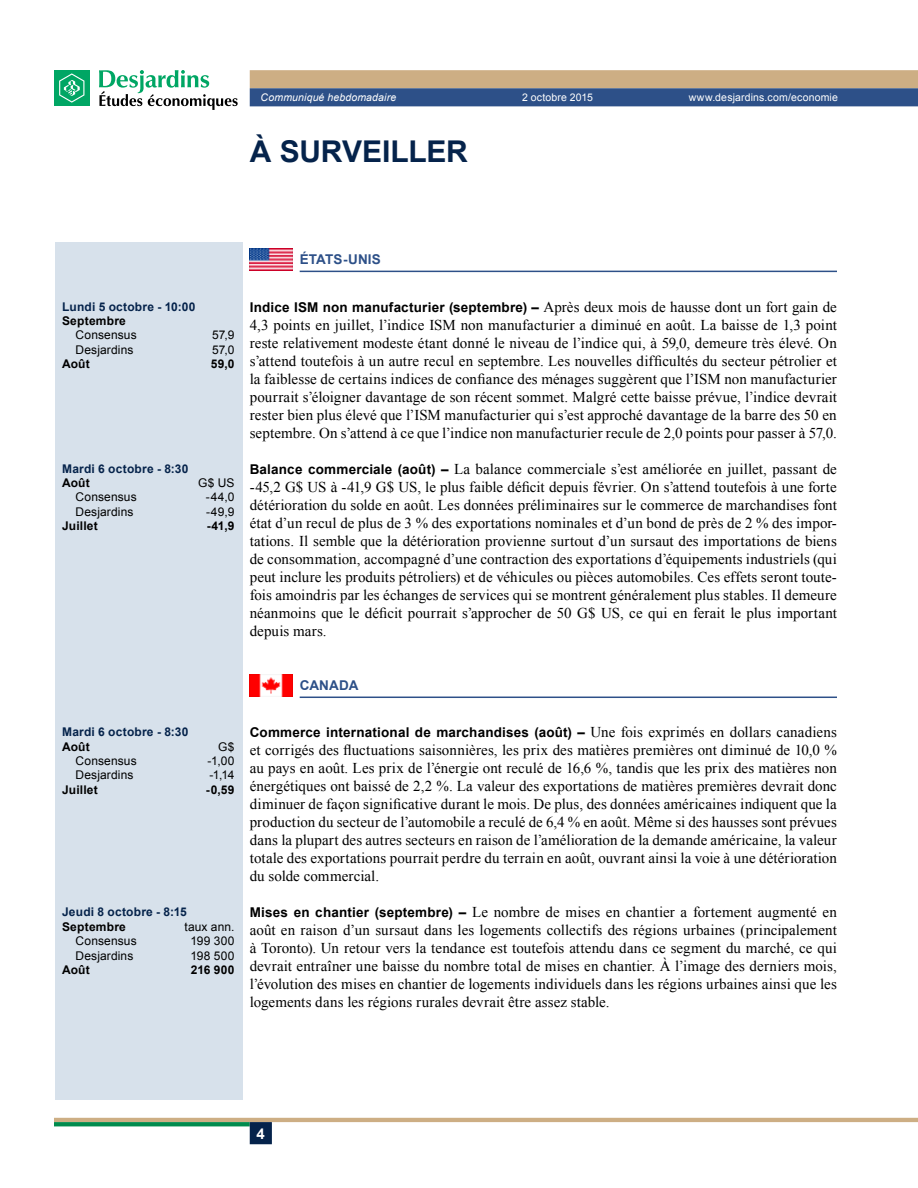
<style>
.page{position:relative;width:918px;height:1188px;background:#fff}
.page>*{position:absolute;margin:0;border:0;box-sizing:border-box;transform-origin:0 0}
.t1{font:700 30px "Arial";letter-spacing:-.005em;color:#05234b}
.t2{font:15px/18px "Times New Roman";letter-spacing:.005em;color:#000;text-align:justify}
.t3{font:700 15px "Arial";color:#fff}
.t4{font:700 13.5px "Arial";letter-spacing:.015em;color:#000}
.t5{font:700 13.5px "Arial";letter-spacing:.015em;color:#2d5088}
.t6{font:12px "Arial";letter-spacing:.01em;color:#000}
.t7{font:700 12px "Arial";letter-spacing:.02em;color:#05234b}
.t8{font:700 12px "Arial";letter-spacing:.02em;color:#000}
.t9{font:10.5px "Arial";letter-spacing:.015em;color:#fff}
.t10{font:italic 10.5px "Arial";letter-spacing:.015em;color:#fff}
.s1{font-family:"Times New Roman";font-weight:400;font-size:15px}
.s2{font-family:"Arial";font-weight:700;font-size:13.5px}
</style>
<div class="page">
<svg style="left:250px;top:70px;width:668px;height:36px;background:#7e8087"></svg>
<hr style="left:54px;top:1118px;width:864px;height:4px;background:#cdae84">
<svg style="left:54px;top:1122px;width:196px;height:4px"></svg>
<div style="left:250px;top:1122px;width:22px;height:22px;background:#05234b;border:2px solid #05234b"></div>
<div style="left:54px;top:70px;width:36px;height:36px;background:#00a664"></div>
<svg style="left:59px;top:73px;width:25px;height:30px"></svg>
<svg style="left:99px;top:70px;width:139px;height:40px"></svg>
<hr style="left:300px;top:271px;width:537px;height:1px;background:#2d5088">
<img style="left:250px;top:249px;width:43px;height:21px">
<hr style="left:300px;top:697px;width:537px;height:1px;background:#2d5088">
<img style="left:250px;top:675px;width:43px;height:21px">
<div style="left:55px;top:242px;width:187px;height:858px;background:#d7e1eb"></div>
<p class="t10" style="left:261px;top:91px;width:137px">Communiqué hebdomadaire</p>
<p class="t9" style="left:522px;top:91px;width:73px">2 octobre 2015</p>
<p class="t9" style="left:689px;top:91px;width:151px">www.desjardins.com/economie</p>
<h1 class="t1" style="left:250px;top:132px;width:220px">À surveiller</h1>
<p class="t7" style="left:62px;top:298px;width:135px">Lundi 5 octobre - 10:00</p>
<p class="t8" style="left:62px;top:313px;width:65px">Septembre</p>
<p class="t6" style="left:76px;top:327px;width:63px">Consensus</p>
<p class="t6" style="left:212px;top:327px;width:24px">57,9</p>
<p class="t6" style="left:76px;top:342px;width:59px">Desjardins</p>
<p class="t6" style="left:212px;top:342px;width:24px">57,0</p>
<p class="t8" style="left:62px;top:356px;width:29px">Août</p>
<p class="t8" style="left:211px;top:356px;width:25px">59,0</p>
<p class="t7" style="left:62px;top:460px;width:128px">Mardi 6 octobre - 8:30</p>
<p class="t8" style="left:62px;top:475px;width:29px">Août</p>
<p class="t6" style="left:198px;top:475px;width:38px">G$ US</p>
<p class="t6" style="left:76px;top:489px;width:63px">Consensus</p>
<p class="t6" style="left:206px;top:489px;width:30px">-44,0</p>
<p class="t6" style="left:76px;top:504px;width:59px">Desjardins</p>
<p class="t6" style="left:206px;top:504px;width:30px">-49,9</p>
<p class="t8" style="left:62px;top:518px;width:37px">Juillet</p>
<p class="t8" style="left:207px;top:518px;width:29px">-41,9</p>
<p class="t5" style="left:300px;top:250px;width:10px">État</p>
<p class="t5" style="left:334px;top:250px;width:49px">s-Unis</p>
<p class="t4" style="left:250px;top:298px;width:589px">Indice IS M non manufacturier (septembre) – <span class="s1">Après deux mois de hausse dont un fort gain de</span></p>
<p class="t2" style="left:250px;top:315px;width:589px">4,3 points en juillet, l’indice ISM non manufacturier a diminué en août. La baisse de 1,3 point reste relativement modeste étant donné le niveau de l’indice qui, à 59,0, demeure très élevé. On s’attend toutefois à un autre recul en septembre. Les nouvelles difficultés du secteur pétrolier et la faiblesse de certains indices de confiance des ménages suggèrent que l’ISM non manufacturier pourrait s’éloigner davantage de son récent sommet. Malgré cette baisse prévue, l’indice devrait rester bien plus élevé que l’ISM manufacturier qui s’est approché davantage de la barre des 50 en septembre. On s’attend à ce que l’indice non manufacturier recule de 2,0 points pour passer à 57,0.</p>
<p class="t2" style="left:250px;top:459px;width:589px"><span class="s2">Balance commerciale (août) –</span> La balance commerciale s’est améliorée en juillet, passant de -45,2 G$ US à -41,9 G$ US, le plus faible déficit depuis février. On s’attend toutefois à une forte détérioration du solde en août. Les données préliminaires sur le commerce de marchandises font état d’un recul de plus de 3 % des exportations nominales et d’un bond de près de 2 % des impor‑ tations. Il semble que la détérioration provienne surtout d’un sursaut des importations de biens de consommation, accompagné d’une contraction des exportations d’équipements industriels (qui peut inclure les produits pétroliers) et de véhicules ou pièces automobiles. Ces effets seront toute‑ fois amoindris par les échanges de services qui se montrent généralement plus stables. Il demeure néanmoins que le déficit pourrait s’approcher de 50 G$ US, ce qui en ferait le plus important depuis mars.</p>
<p class="t7" style="left:62px;top:724px;width:128px">Mardi 6 octobre - 8:30</p>
<p class="t8" style="left:62px;top:738px;width:29px">Août</p>
<p class="t6" style="left:218px;top:738px;width:18px">G$</p>
<p class="t6" style="left:76px;top:753px;width:63px">Consensus</p>
<p class="t6" style="left:208px;top:753px;width:28px">-1,00</p>
<p class="t6" style="left:76px;top:767px;width:59px">Desjardins</p>
<p class="t6" style="left:209px;top:767px;width:27px">-1,14</p>
<p class="t8" style="left:62px;top:782px;width:37px">Juillet</p>
<p class="t8" style="left:206px;top:782px;width:30px">-0,59</p>
<p class="t7" style="left:62px;top:904px;width:126px">Jeudi 8 octobre - 8:15</p>
<p class="t8" style="left:62px;top:919px;width:65px">Septembre</p>
<p class="t6" style="left:184px;top:919px;width:52px">taux ann.</p>
<p class="t6" style="left:76px;top:933px;width:63px">Consensus</p>
<p class="t6" style="left:190px;top:933px;width:46px">199 300</p>
<p class="t6" style="left:76px;top:948px;width:59px">Desjardins</p>
<p class="t6" style="left:190px;top:948px;width:46px">198 500</p>
<p class="t8" style="left:62px;top:962px;width:29px">Août</p>
<p class="t8" style="left:191px;top:962px;width:45px">216 900</p>
<p class="t5" style="left:300px;top:676px;width:41px">Canada</p>
<p class="t4" style="left:250px;top:724px;width:589px">Commerce international de marchandises (août) – <span class="s1">Une fois exprimés en dollars canadiens</span></p>
<p class="t2" style="left:250px;top:741px;width:589px">et corrigés des fluctuations saisonnières, les prix des matières premières ont diminué de 10,0 % au pays en août. Les prix de l’énergie ont reculé de 16,6 %, tandis que les prix des matières non énergétiques ont baissé de 2,2 %. La valeur des exportations de matières premières devrait donc diminuer de façon significative durant le mois. De plus, des données américaines indiquent que la production du secteur de l’automobile a reculé de 6,4 % en août. Même si des hausses sont prévues dans la plupart des autres secteurs en raison de l’amélioration de la demande américaine, la valeur totale des exportations pourrait perdre du terrain en août, ouvrant ainsi la voie à une détérioration du solde commercial.</p>
<p class="t2" style="left:250px;top:903px;width:589px"><span class="s2">Mises en chantier (septembre) –</span> Le nombre de mises en chantier a fortement augmenté en août en raison d’un sursaut dans les logements collectifs des régions urbaines (principalement à Toronto). Un retour vers la tendance est toutefois attendu dans ce segment du marché, ce qui devrait entraîner une baisse du nombre total de mises en chantier. À l’image des derniers mois, l’évolution des mises en chantier de logements individuels dans les régions urbaines ainsi que les logements dans les régions rurales devrait être assez stable.</p>
<p class="t3" style="left:257px;top:1124px;width:10px">4</p>
</div>
